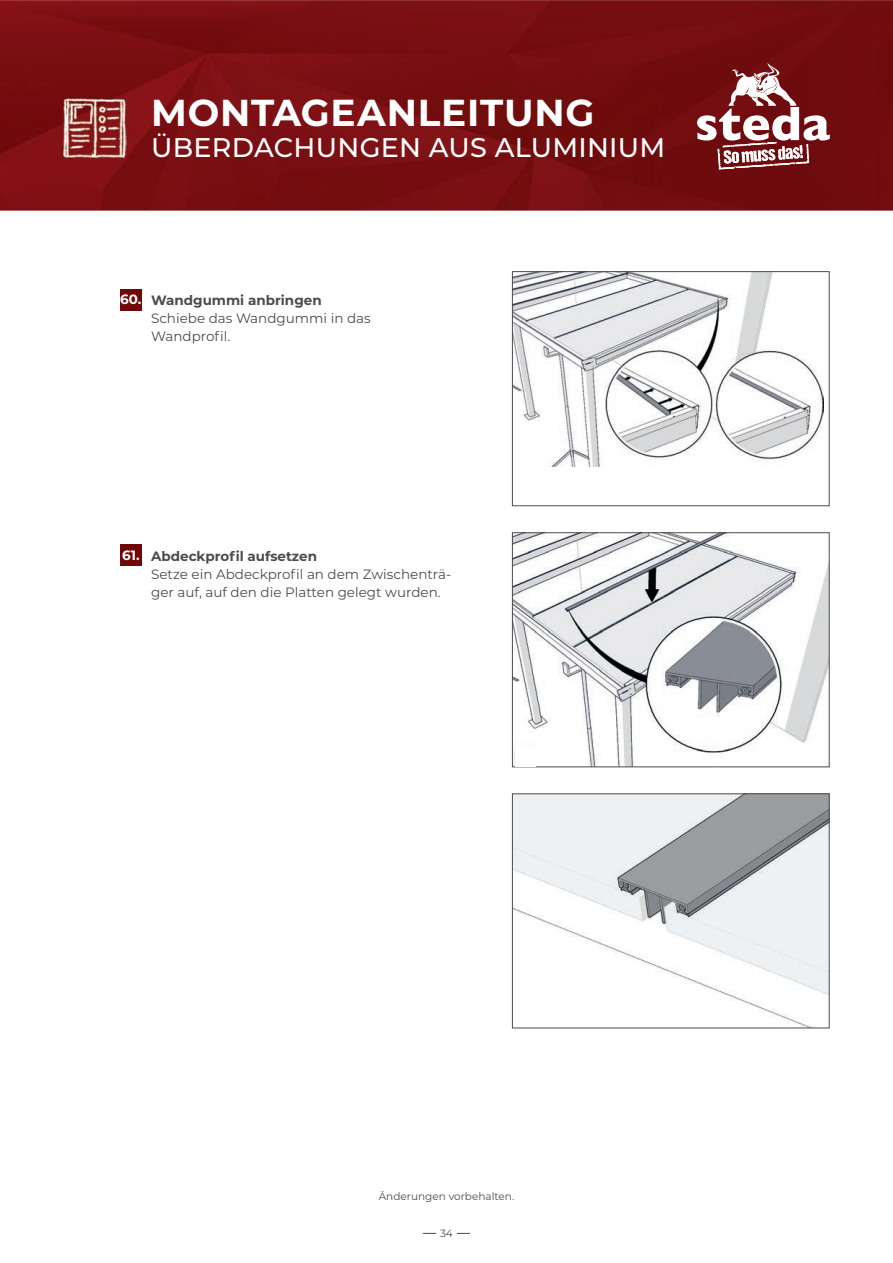
<style>
.page{position:relative;width:893px;height:1263px;background:#fff}
.page>*{position:absolute;margin:0;border:0;box-sizing:border-box;transform-origin:0 0}
.t1{font:700 37.5px "Montserrat";letter-spacing:.02em;color:#fff}
.t2{font:500 27px "Montserrat";letter-spacing:.01em;color:#fff}
.t3{font:13.5px/18px "Montserrat";color:#4b4c4d}
.t4{font:700 13.5px "Montserrat";color:#4b4c4d}
.t5{font:700 13.5px "Montserrat";color:#fff}
.t6{font:10.5px "Montserrat";color:#4b4c4d}
.s1{font-weight:700;color:#fff}
.s2{font-weight:700}
</style>
<div class="page">
<svg style="left:423px;top:1233px;width:13px;height:1px"></svg>
<svg style="left:457px;top:1233px;width:13px;height:1px"></svg>
<img style="left:0;top:0;width:893px;height:211px">
<svg style="left:698px;top:63px;width:131px;height:106px"></svg>
<img style="left:64px;top:97px;width:62px;height:64px">
<div style="left:120px;top:545px;width:21px;height:21px;background:#700708"></div>
<div style="left:120px;top:289px;width:21px;height:21px;background:#700708"></div>
<img style="left:514px;top:796px;width:313px;height:230px">
<div style="left:512px;top:794px;width:317px;height:234px;border:1px solid #4b4c4d"></div>
<img style="left:514px;top:534px;width:313px;height:231px">
<div style="left:512px;top:532px;width:317px;height:235px;border:1px solid #4b4c4d"></div>
<img style="left:514px;top:273px;width:310px;height:194px">
<div style="left:512px;top:271px;width:317px;height:235px;border:1px solid #4b4c4d"></div>
<div style="left:515px;top:747px;width:21px;height:20px;background:#fff"></div>
<h1 class="t1" style="left:151px;top:86px;width:445px">MONTAGEANLEITUNG</h1>
<h2 class="t2" style="left:151px;top:128px;width:516px">ÜBERDACHUNGEN AUS ALUMINIUM</h2>
<p class="t3" style="left:151px;top:291px;width:221px;text-indent:-31px"><span class="s1">60.</span> <span class="s2">Wandgummi anbringen<br></span>Schiebe das Wandgummi in das<br>Wandprofil.</p>
<p class="t5" style="left:122px;top:545px;width:19px">61.</p>
<p class="t4" style="left:151px;top:546px;width:167px">Abdeckprofil aufsetzen</p>
<p class="t3" style="left:151px;top:565px;width:302px">Setze ein Abdeckprofil an dem Zwischenträ&shy;ger auf, auf den die Platten gelegt wurden.</p>
<p class="t6" style="left:379px;top:1189px;width:137px">Änderungen vorbehalten.</p>
<p class="t6" style="left:440px;top:1225px;width:14px">34</p>
</div>
